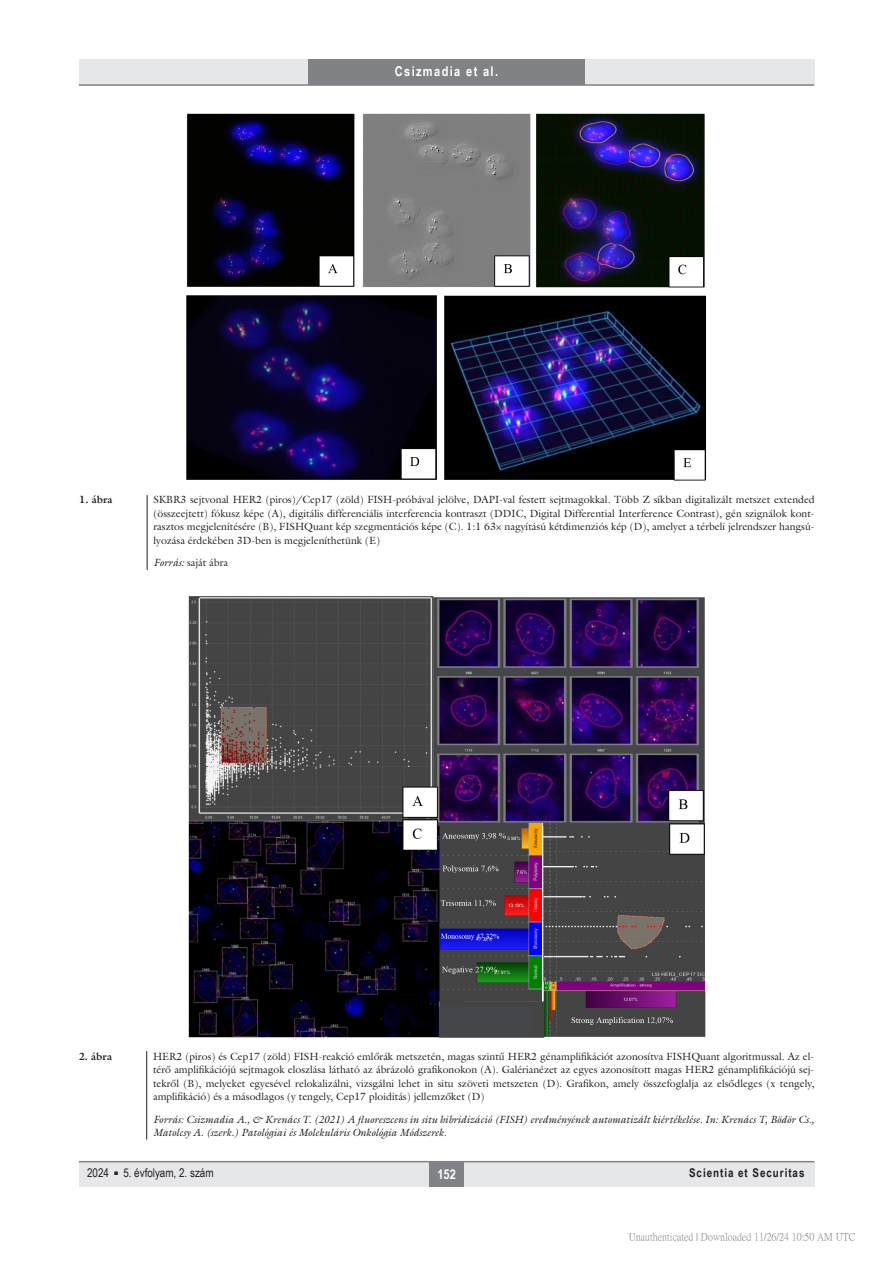
<style>
.page{position:relative;width:893px;height:1263px;background:#fff}
.page>*{position:absolute;margin:0;border:0;box-sizing:border-box;transform-origin:0 0}
.t1{font:700 13.5px "Arial Narrow";letter-spacing:.1em;color:#fff}
.t2{font:12px "Arial Narrow";color:#231f20}
.t3{font:700 12px "Arial Narrow";letter-spacing:.08em;color:#231f20}
.kepalairas2{font:10.5px/13.5px "Galliard Reg";color:#231f20;text-align:justify}
.kepalairas2-2{font:italic 10.5px/13.5px "Galliard Reg";color:#231f20}
.t4{font:10.5px "P Ming Li U";color:rgb(0 0 0/.5)}
.kepalairas1{font:700 10.5px "Galliard Reg";color:#231f20}
.s1{font-style:italic}
</style>
<div class="page">
<div style="left:79px;top:1161px;width:735px;height:25px;background:#e6e7e9"></div>
<hr style="left:79px;top:1161px;width:735px;height:1px;background:#808285">
<div style="left:430px;top:1161px;width:34px;height:25px;background:#808285"></div>
<div style="left:79px;top:60px;width:735px;height:25px;background:#e6e7e9"></div>
<div style="left:308px;top:60px;width:277px;height:25px;background:#808285"></div>
<hr style="left:79px;top:84px;width:735px;height:2px;background:#808285">
<img style="left:186px;top:113px;width:520px;height:368px">
<hr style="left:147px;top:495px;width:1px;height:75px;background:#231f20">
<hr style="left:146px;top:1051px;width:1px;height:88px;background:#231f20">
<img style="left:188px;top:596px;width:518px;height:442px">
<p class="t1" style="left:395px;top:61px;width:105px">Csizmadia et al.</p>
<p class="kepalairas1" style="left:79px;top:493px;width:35px">1. ábra</p>
<p class="kepalairas2" style="left:153px;top:493px;width:663px">SKBR3 sejtvonal HER2 (piros)/Cep17 (zöld) FISH-próbával jelölve, DAPI-val festett sejtmagokkal. Több Z síkban digitalizált metszet extended (összeejtett) fókusz képe (A), digitális differenciális interferencia kontraszt (DDIC, Digital Differential Interference Contrast), gén szignálok kont&shy;rasztos megjelenítésére (B), FISHQuant kép szegmentációs képe (C). 1:1 63× nagyítású kétdimenziós kép (D), amelyet a térbeli jelrendszer hangsú&shy;lyozása érdekében 3D-ben is megjeleníthetünk (E)</p>
<p class="kepalairas2" style="left:153px;top:556px;width:76px"><span class="s1">Forrás:</span> saját ábra</p>
<p class="kepalairas1" style="left:79px;top:1049px;width:35px">2. ábra</p>
<p class="kepalairas2" style="left:153px;top:1049px;width:663px">HER2 (piros) és Cep17 (zöld) FISH-reakció emlőrák metszetén, magas szintű HER2 génamplifikációt azonosítva FISHQuant algoritmussal. Az el&shy;térő amplifikációjú sejtmagok eloszlása látható az ábrázoló grafikonokon (A). Galérianézet az egyes azonosított magas HER2 génamplifikációjú sej&shy;tekről (B), melyeket egyesével relokalizálni, vizsgálni lehet in situ szöveti metszeten (D). Grafikon, amely összefoglalja az elsődleges (x tengely, amplifikáció) és a másodlagos (y tengely, Cep17 ploiditás) jellemzőket (D)</p>
<p class="kepalairas2-2" style="left:153px;top:1112px;width:663px">Forrás: Csizmadia A., &amp; Krenács T. (2021) A fluoreszcens in situ hibridizáció (FISH) eredményének automatizált kiértékelése. In: Krenács T, Bödör Cs.,<br>Matolcsy A. (szerk.) Patológiai és Molekuláris Onkológia Módszerek.</p>
<p class="t2" style="left:87px;top:1164px;width:128px">2024 <sup>■</sup> 5. évfolyam, 2. szám</p>
<p class="t1" style="left:437px;top:1163px;width:20px">152</p>
<p class="t3" style="left:689px;top:1164px;width:117px">Scientia et Securitas</p>
<p class="t4" style="left:629px;top:1232px;width:228px">Unauthenticated | Downloaded 11/26/24 10:50 AM UTC</p>
</div>
